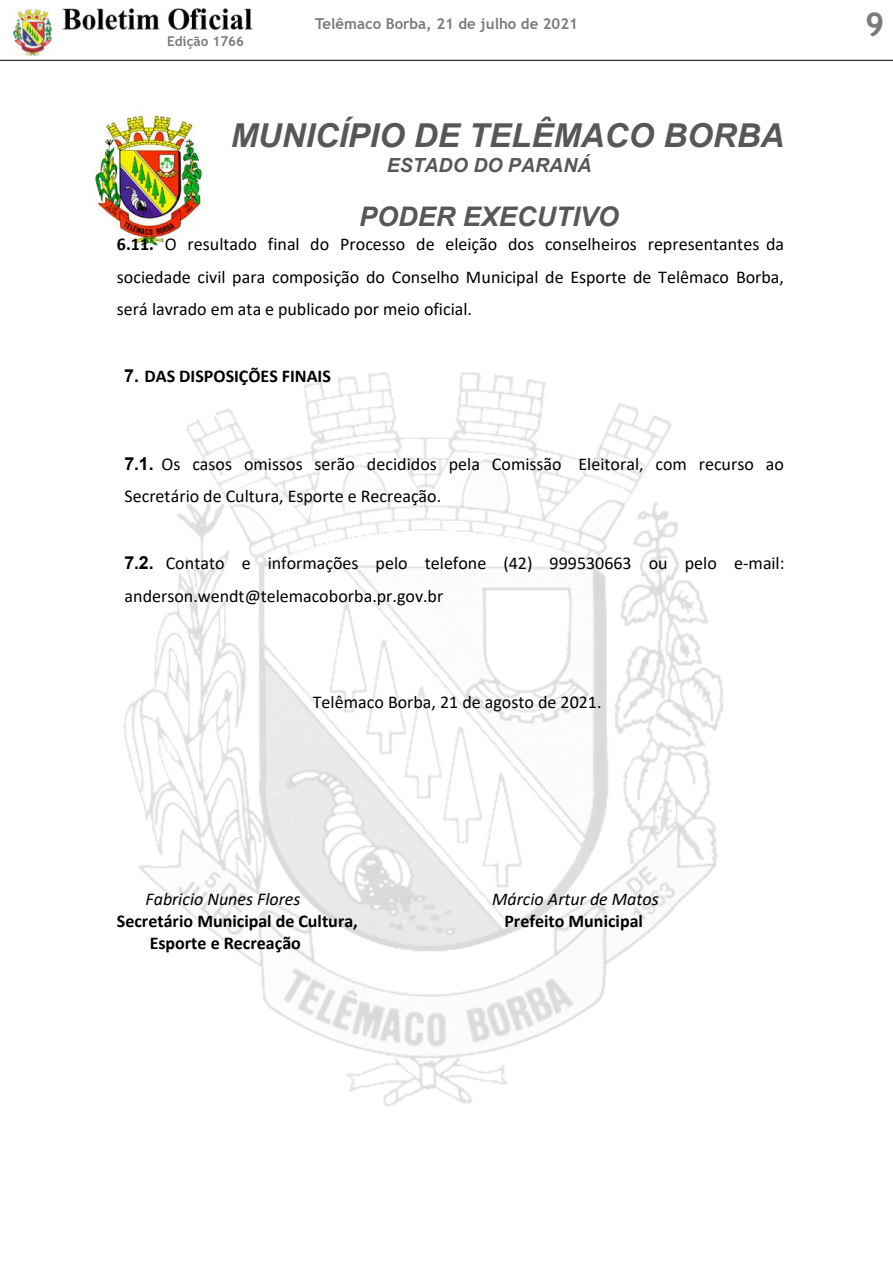
<style>
.page{position:relative;width:893px;height:1263px;background:#fff}
.page>*{position:absolute;margin:0;border:0;box-sizing:border-box;transform-origin:0 0}
.t1{font:italic 700 33px "Arial";color:#575756}
.t2{font:700 33px "Trebuchet MS";color:#7c7b7b}
.t3{font:italic 700 27px "Arial";color:#575756}
.t4{font:italic 700 19.5px "Arial";color:#575756}
.t5{font:18px/32.5px "Calibri";color:#000}
.t6{font:700 18px "Calibri";color:#000}
.t7{font:italic 18px "Calibri";color:#000}
.t8{font:700 15px "Trebuchet MS";color:#7c7b7b}
.t9{font:700 13.5px "Trebuchet MS";color:#7c7b7b}
.s1{font-weight:700}
.s2{font-family:"Arial"}
.s3{font-family:"Arial";font-weight:700}
</style>
<div class="page">
<img style="left:13px;top:9px;width:39px;height:47px">
<img style="left:62px;top:8px;width:191px;height:21px">
<hr style="left:0;top:60px;width:893px;height:1px;background:#000">
<img style="left:94px;top:109px;width:113px;height:141px">
<img style="left:123px;top:372px;width:600px;height:735px">
<p class="t9" style="left:167px;top:33px;width:79px">Edição 1766</p>
<p class="t8" style="left:315px;top:14px;width:264px">Telêmaco Borba, 21 de julho de 2021</p>
<h1 class="t2" style="left:865px;top:3px;width:21px">9</h1>
<h1 class="t1" style="left:231px;top:113px;width:555px">MUNICÍPIO DE TELÊMACO BORBA</h1>
<p class="t4" style="left:387px;top:152px;width:206px">ESTADO DO PARANÁ</p>
<h2 class="t3" style="left:359px;top:198px;width:261px">PODER EXECUTIVO</h2>
<p class="t5" style="left:117px;top:228px;width:669px;text-align:justify"><span class="s1">6.11.</span> O resultado final do Processo de eleição dos conselheiros representantes da sociedade civil para composição do Conselho Municipal de Esporte de Telêmaco Borba, será lavrado em ata e publicado por meio oficial.</p>
<p class="t6" style="left:124px;top:363px;width:208px"><span class="s2">7.</span> DAS DISPOSIÇÕES FINAIS</p>
<p class="t5" style="left:124px;top:447px;width:661px"><span class="s3">7.1.</span> Os casos omissos serão decididos pela Comissão Eleitoral, com recurso ao<br>Secretário de Cultura, Esporte e Recreação.</p>
<p class="t5" style="left:124px;top:546px;width:662px;line-height:33px"><span class="s3">7.2.</span> Contato e informações pelo telefone (42) 999530663 ou pelo e-mail: anderson.wendt@telemacoborba.pr.gov.br</p>
<p class="t5" style="left:313px;top:685px;width:290px">Telêmaco Borba, 21 de agosto de 2021.</p>
<p class="t7" style="left:146px;top:887px;width:156px">Fabricio Nunes Flores</p>
<p class="t7" style="left:492px;top:887px;width:168px">Márcio Artur de Matos</p>
<p class="t6" style="left:117px;top:909px;width:242px">Secretário Municipal de Cultura,</p>
<p class="t6" style="left:504px;top:909px;width:140px">Prefeito Municipal</p>
<p class="t6" style="left:150px;top:930px;width:153px">Esporte e Recreação</p>
</div>
